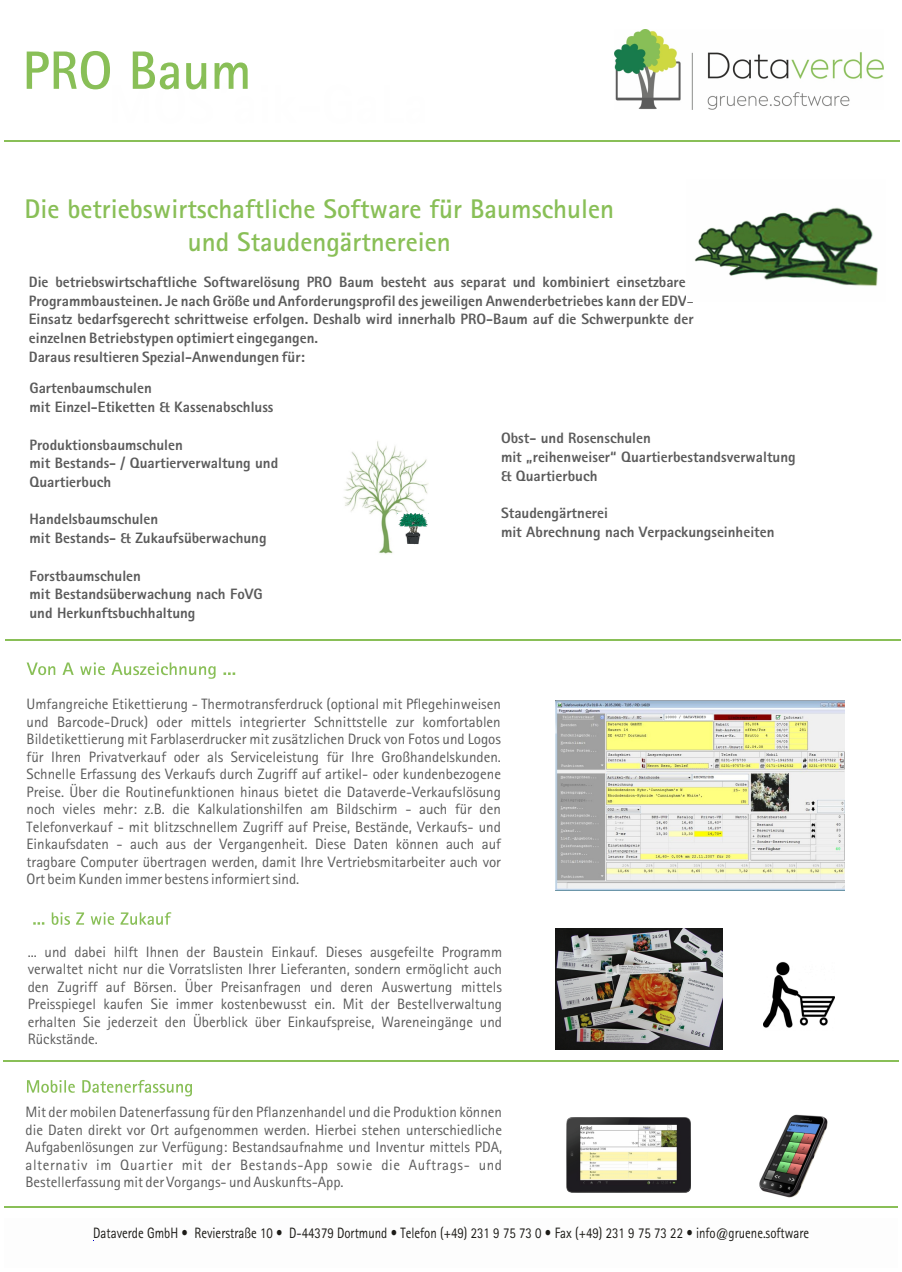
<style>
.page{position:relative;width:902px;height:1272px;background:#fff}
.page>*{position:absolute;margin:0;border:0;box-sizing:border-box;transform-origin:0 0}
.t1{font:700 54px "Agfa Rotis Sans Serif";color:#89bf57}
.t2{font:700 27px/33.2px "Agfa Rotis Sans Serif";color:#89bf57;text-align:center}
.t3{font:15px/17.5px "Agfa Rotis Sans Serif";color:#5b5b5b;text-align:justify}
.t4{font:800 15px/18.8px "Agfa Rotis Sans Serif";color:#5b5b5b}
.t5{font:15px "Agfa Rotis Sans Serif";color:#1c1b17;scale:.85 1}
</style>
<div class="page">
<img style="left:763px;top:962px;width:71px;height:66px">
<img style="left:694px;top:207px;width:184px;height:79px">
<svg style="left:27px;top:662px;width:208px;height:16px"></svg>
<svg style="left:33px;top:912px;width:138px;height:12px"></svg>
<img style="left:556px;top:928px;width:166px;height:121px">
<svg style="left:27px;top:1080px;width:165px;height:16px"></svg>
<img style="left:567px;top:1117px;width:123px;height:75px">
<img style="left:759px;top:1114px;width:69px;height:84px">
<img style="left:343px;top:441px;width:86px;height:113px">
<img style="left:397px;top:513px;width:32px;height:31px">
<img style="left:555px;top:700px;width:289px;height:190px">
<img style="left:614px;top:29px;width:269px;height:81px">
<hr style="left:4px;top:140px;width:895px;height:2px;background:#89bf57">
<hr style="left:5px;top:639px;width:895px;height:2px;background:#89bf57">
<hr style="left:3px;top:1060px;width:895px;height:2px;background:#89bf57">
<hr style="left:5px;top:1205px;width:893px;height:2px;background:#89bf57">
<h1 class="t1" style="left:22px;top:51px;width:231px">PRO Baum</h1>
<h2 class="t2" style="left:24px;top:194px;width:591px">Die betriebswirtschaftliche Software für Baumschulen und Staudengärtnereien</h2>
<p class="t4" style="left:29px;top:274px;width:666px">Die betriebswirtschaftliche Softwarelösung PRO Baum besteht aus separat und kombiniert einsetzbaren Programmbausteinen. Je nach Größe und Anforderungsprofil des jeweiligen Anwenderbetriebes kann der EDV-Einsatz bedarfsgerecht schrittweise erfolgen. Deshalb wird innerhalb PRO-Baum auf die Schwerpunkte der einzelnen Betriebstypen optimiert eingegangen.<br>Daraus resultieren Spezial-Anwendungen für:</p>
<p class="t4" style="left:30px;top:380px;width:245px">Gartenbaumschulen<br>mit Einzel-Etiketten &amp; Kassenabschluss</p>
<p class="t4" style="left:30px;top:436px;width:250px">Produktionsbaumschulen<br>mit Bestands- / Quartierverwaltung und<br>Quartierbuch</p>
<p class="t4" style="left:30px;top:511px;width:238px">Handelsbaumschulen<br>mit Bestands- &amp; Zukaufsüberwachung</p>
<p class="t4" style="left:30px;top:567px;width:235px">Forstbaumschulen<br>mit Bestandsüberwachung nach FoVG und Herkunftsbuchhaltung</p>
<p class="t4" style="left:501px;top:430px;width:296px">Obst- und Rosenschulen<br>mit „reihenweiser“ Quartierbestandsverwaltung &amp; Quartierbuch</p>
<p class="t4" style="left:501px;top:505px;width:275px">Staudengärtnerei<br>mit Abrechnung nach Verpackungseinheiten</p>
<p class="t3" style="left:27px;top:696px;width:476px">Umfangreiche Etikettierung - Thermotransferdruck (optional mit Pflegehinweisen und Barcode-Druck) oder mittels integrierter Schnittstelle zur komfortablen Bildetikettierung mit Farblaserdrucker mit zusätzlichen Druck von Fotos und Logos für Ihren Privatverkauf oder als Serviceleistung für Ihre Großhandelskunden.<br>Schnelle Erfassung des Verkaufs durch Zugriff auf artikel- oder kundenbezogene Preise. Über die Routinefunktionen hinaus bietet die Dataverde-Verkaufslösung noch vieles mehr: z.B. die Kalkulationshilfen am Bildschirm - auch für den Telefonverkauf - mit blitzschnellem Zugriff auf Preise, Bestände, Verkaufs- und Einkaufsdaten - auch aus der Vergangenheit. Diese Daten können auch auf tragbare Computer übertragen werden, damit Ihre Vertriebsmitarbeiter auch vor Ort beim Kunden immer bestens informiert sind.</p>
<p class="t3" style="left:28px;top:944px;width:476px">... und dabei hilft Ihnen der Baustein Einkauf. Dieses ausgefeilte Programm verwaltet nicht nur die Vorratslisten Ihrer Lieferanten, sondern ermöglicht auch den Zugriff auf Börsen. Über Preisanfragen und deren Auswertung mittels Preisspiegel kaufen Sie immer kostenbewusst ein. Mit der Bestellverwaltung erhalten Sie jederzeit den Überblick über Einkaufspreise, Wareneingänge und Rückstände.</p>
<p class="t3" style="left:25px;top:1104px;width:478px">Mit der mobilen Datenerfassung für den Pflanzenhandel und die Produktion können die Daten direkt vor Ort aufgenommen werden. Hierbei stehen unterschiedliche Aufgabenlösungen zur Verfügung: Bestandsaufnahme und Inventur mittels PDA, alternativ im Quartier mit der Bestands-App sowie die Auftrags- und Bestellerfassung mit der Vorgangs- und Auskunfts-App.</p>
<p class="t5" style="left:93px;top:1227px;width:843px">Dataverde GmbH • Revierstraße 10 • D-44379 Dortmund • Telefon (+49) 231 9 75 73 0 • Fax (+49) 231 9 75 73 22 • info@gruene.software</p>
</div>
